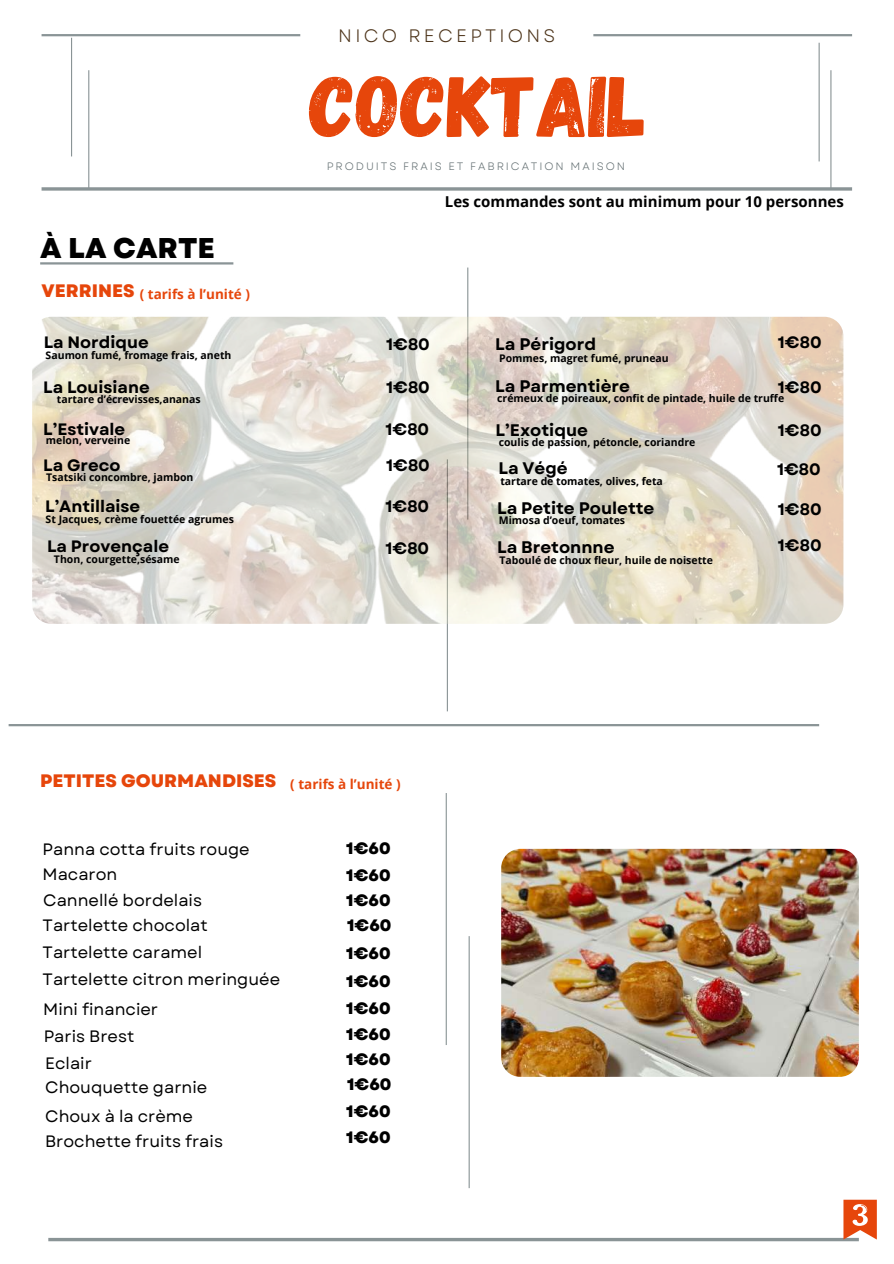
<style>
.page{position:relative;width:894px;height:1264px;background:#fff}
.page>*{position:absolute;margin:0;border:0;box-sizing:border-box;transform-origin:0 0}
.t1{font:86.1px "Gagalin";color:#e6460b}
.t2{font:800 28.5px "Garet";color:#000}
.t3{font:800 18px "Garet";color:#e6460b}
.t4{font:18px "Garet";letter-spacing:.18em;color:#4c3319}
.t5{font:700 16.8px "Garet";color:#000}
.t6{font:16.5px/24.6px "Garet";color:#000}
.t7{font:700 16.5px/36.2px "Garet";color:#000}
.t8{font:800 16.5px/26.8px "Garet";color:#000;text-align:justify}
.t9{font:700 15px "Open Sans";color:#000}
.t10{font:700 13.5px "Open Sans";color:#e6460b}
.t11{font:10.8px "Garet";letter-spacing:.18em;color:#616d70}
.t12{font:700 10.5px "Open Sans";color:#000}
.s1{font-family:"Garet";font-weight:800;font-size:18px}
</style>
<div class="page">
<svg style="left:42px;top:187px;width:809px;height:4px;background:#9ba4a5"></svg>
<hr style="left:42px;top:34px;width:258px;height:2px;background:#8a9496">
<hr style="left:9px;top:724px;width:809px;height:2px;background:#8a9496">
<hr style="left:593px;top:34px;width:258px;height:2px;background:#8a9496">
<hr style="left:830px;top:70px;width:1px;height:119px;background:#8a9496">
<hr style="left:818px;top:43px;width:1px;height:118px;background:#8a9496">
<svg style="left:48px;top:1237px;width:810px;height:4px;fill:#8a9496"></svg>
<hr style="left:40px;top:262px;width:193px;height:2px;background:#8a9496">
<hr style="left:467px;top:267px;width:1px;height:252px;background:#8a9496">
<hr style="left:446px;top:459px;width:2px;height:252px;background:#8a9496">
<hr style="left:445px;top:793px;width:1px;height:252px;background:#8a9496">
<hr style="left:468px;top:936px;width:1px;height:252px;background:#8a9496">
<img style="left:32px;top:317px;width:811px;height:307px">
<img style="left:501px;top:848px;width:357px;height:228px;border-radius:19px">
<hr style="left:71px;top:38px;width:1px;height:118px;background:#8a9496">
<hr style="left:88px;top:70px;width:1px;height:119px;background:#8a9496">
<svg style="left:843px;top:1199px;width:33px;height:40px"></svg>
<h3 class="t4" style="left:338px;top:23px;width:218px">NICO RECEPTIONS</h3>
<h1 class="t1" style="left:310px;top:50px;width:338px">COCKTAIL</h1>
<h2 class="t2" style="left:40px;top:227px;width:176px">À LA CARTE</h2>
<p class="t10" style="left:42px;top:284px;width:210px"><span class="s1">VERRINES</span> ( tarifs à l’unité )</p>
<p class="t11" style="left:326px;top:159px;width:299px">PRODUITS FRAIS ET FABRICATION MAISON</p>
<h3 class="t9" style="left:445px;top:191px;width:400px">Les commandes sont au minimum pour 10 personnes</h3>
<h3 class="t7" style="left:44px;top:324px;width:106px">La Nordique</h3>
<h3 class="t7" style="left:386px;top:326px;width:45px">1€80</h3>
<h3 class="t7" style="left:43px;top:369px;width:108px">La Louisiane</h3>
<p class="t12" style="left:46px;top:348px;width:187px">Saumon fumé, fromage frais, aneth</p>
<h3 class="t7" style="left:386px;top:369px;width:45px">1€80</h3>
<h3 class="t7" style="left:385px;top:411px;width:46px">1€80<br>1€80</h3>
<h3 class="t7" style="left:385px;top:488px;width:45px">1€80</h3>
<h3 class="t7" style="left:385px;top:530px;width:45px">1€80</h3>
<p class="t12" style="left:57px;top:391px;width:145px">tartare d’écrevisses,ananas</p>
<p class="t12" style="left:46px;top:432px;width:86px">melon, verveine</p>
<p class="t12" style="left:46px;top:470px;width:149px">Tsatsiki concombre, jambon</p>
<p class="t12" style="left:46px;top:512px;width:190px">St Jacques, crème fouettée agrumes</p>
<p class="t12" style="left:54px;top:552px;width:127px">Thon, courgette,sésame</p>
<h3 class="t7" style="left:43px;top:411px;width:83px">L’Estivale</h3>
<h3 class="t7" style="left:43px;top:447px;width:79px">La Greco</h3>
<h3 class="t7" style="left:45px;top:488px;width:97px">L’Antillaise</h3>
<h3 class="t7" style="left:47px;top:528px;width:123px">La Provençale</h3>
<h3 class="t7" style="left:777px;top:324px;width:45px">1€80</h3>
<h3 class="t7" style="left:777px;top:369px;width:45px">1€80</h3>
<h3 class="t7" style="left:777px;top:412px;width:45px">1€80</h3>
<h3 class="t7" style="left:776px;top:451px;width:45px">1€80</h3>
<h3 class="t7" style="left:777px;top:491px;width:45px;line-height:35.7px">1€80<br>1€80</h3>
<h3 class="t5" style="left:495px;top:331px;width:102px">La Périgord</h3>
<h3 class="t5" style="left:495px;top:374px;width:136px">La Parmentière</h3>
<h3 class="t5" style="left:495px;top:417px;width:94px">L’Exotique</h3>
<h3 class="t5" style="left:498px;top:456px;width:71px">La Végé</h3>
<h3 class="t5" style="left:497px;top:496px;width:159px">La Petite Poulette</h3>
<h3 class="t5" style="left:497px;top:534px;width:119px">La Bretonnne</h3>
<p class="t12" style="left:499px;top:351px;width:171px">Pommes, magret fumé, pruneau</p>
<p class="t12" style="left:497px;top:390px;width:288px">crémeux de poireaux, confit de pintade, huile de truffe</p>
<p class="t12" style="left:498px;top:434px;width:198px">coulis de passion, pétoncle, coriandre</p>
<p class="t12" style="left:500px;top:474px;width:164px">tartare de tomates, olives, feta</p>
<p class="t12" style="left:498px;top:513px;width:128px">Mimosa d’oeuf, tomates</p>
<p class="t12" style="left:499px;top:553px;width:215px">Taboulé de choux fleur, huile de noisette</p>
<h3 class="t3" style="left:40px;top:768px;width:238px">PETITES GOURMANDISES</h3>
<p class="t10" style="left:290px;top:774px;width:112px">( tarifs à l’unité )</p>
<h3 class="t6" style="left:43px;top:837px;width:209px">Panna cotta fruits rouge</h3>
<h3 class="t8" style="left:346px;top:835px;width:46px">1€60</h3>
<h3 class="t6" style="left:43px;top:861px;width:76px">Macaron</h3>
<h3 class="t6" style="left:43px;top:912px;width:167px">Tartelette chocolat</h3>
<h3 class="t8" style="left:346px;top:862px;width:46px">1€60</h3>
<h3 class="t6" style="left:43px;top:888px;width:160px">Cannellé bordelais</h3>
<h3 class="t6" style="left:43px;top:939px;width:161px">Tartelette caramel</h3>
<h3 class="t8" style="left:346px;top:888px;width:47px;line-height:24.6px">1€60<br>1€60</h3>
<h3 class="t8" style="left:346px;top:940px;width:46px">1€60<br>1€60<br>1€60<br>1€60</h3>
<h3 class="t8" style="left:346px;top:1070px;width:47px">1€60<br>1€60<br>1€60</h3>
<h3 class="t6" style="left:43px;top:966px;width:239px">Tartelette citron meringuée</h3>
<h3 class="t6" style="left:43px;top:997px;width:116px">Mini financier</h3>
<h3 class="t6" style="left:44px;top:1023px;width:92px">Paris Brest</h3>
<h3 class="t8" style="left:346px;top:1046px;width:46px">1€60</h3>
<h3 class="t6" style="left:45px;top:1050px;width:163px">Eclair<br>Chouquette garnie</h3>
<h3 class="t6" style="left:45px;top:1103px;width:179px;line-height:25.3px">Choux à la crème<br>Brochette fruits frais</h3>
</div>
